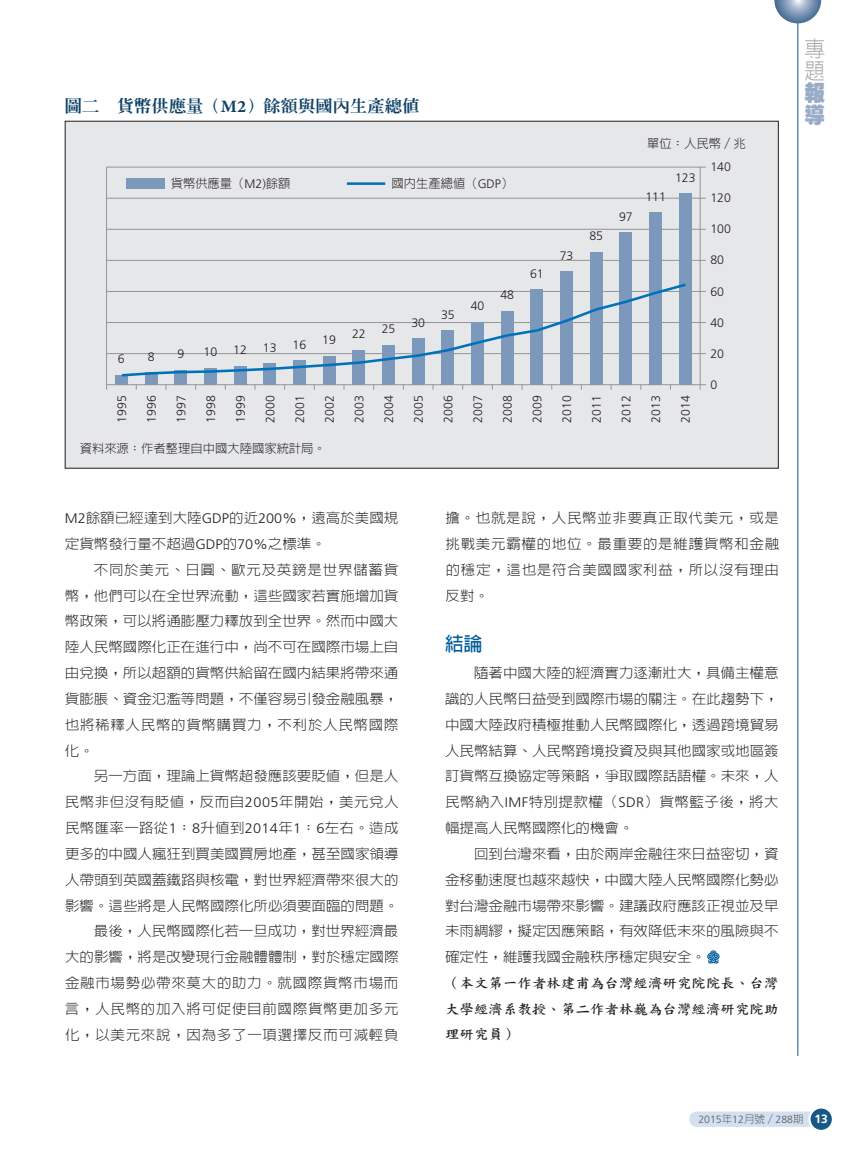
<style>
.page{position:relative;width:851px;height:1149px;background:#fff}
.page>*{position:absolute;margin:0;border:0;box-sizing:border-box;transform-origin:0 0}
.t1{font:300 21.75px/21.8px "AR Hei B5";color:#a8a9ad;scale:.95 1}
.t2{font:900 21.75px/21.8px "AR Hei B5";color:#99abc6;scale:.95 1}
.t3{font:700 19.5px "AR Hei B5";color:#005d9c;scale:.95 1}
.t4{font:800 16.5px "AR Ming B5";color:#0e4168;scale:1.05 1}
.t5{font:300 13.8px/25.8px "AR Hei B5";color:#231f20;text-align:justify;scale:1.05 1}
.t6{font:13.8px/25.8px "DF Kai Shu Std W7";color:#231f20;text-align:justify;scale:1.05 1}
.t7{font:300 12.3px "Frutiger";color:#231f20}
.t8{font:300 12.3px "AR Hei B5";color:#231f20}
.t9{font:300 10.5px "Frutiger";color:#57585a}
.s1{font-family:"Minion Pro";font-weight:700;font-size:17.4px}
.s2{font-family:"Frutiger"}
.s3{font-family:"AR Hei B5"}
.s4{font-weight:700;font-size:12px;color:#fff}
</style>
<div class="page">
<div style="left:689px;top:1111px;width:132px;height:15px;background:#d4e0f1;border-radius:8px"></div>
<div style="left:809px;top:1107px;width:23px;height:23px;background:#175887;border-radius:50%"></div>
<div style="left:808px;top:1106px;width:25px;height:25px;border:2px solid #fff;border-radius:50%"></div>
<hr style="left:797px;top:0;width:1px;height:1055px;background:#175887">
<svg style="left:774px;top:0;width:47px;height:23px"></svg>
<div style="left:65px;top:121px;width:713px;height:347px;background:#e6e7e9"></div>
<svg style="left:707px;top:950px;width:12px;height:13px"></svg>
<hr style="left:106px;top:167px;width:1px;height:222px;background:#939598">
<hr style="left:106px;top:353px;width:599px;height:1px;background:#939598">
<hr style="left:106px;top:322px;width:599px;height:1px;background:#939598">
<hr style="left:106px;top:291px;width:599px;height:1px;background:#939598">
<hr style="left:106px;top:260px;width:599px;height:1px;background:#939598">
<hr style="left:106px;top:229px;width:599px;height:1px;background:#939598">
<hr style="left:106px;top:198px;width:599px;height:1px;background:#939598">
<hr style="left:106px;top:167px;width:599px;height:1px;background:#939598">
<div style="left:115px;top:375px;width:13px;height:9px;background:#7c98bb"></div>
<div style="left:145px;top:372px;width:12px;height:12px;background:#7c98bb"></div>
<div style="left:174px;top:370px;width:13px;height:14px;background:#7c98bb"></div>
<div style="left:204px;top:368px;width:13px;height:16px;background:#7c98bb"></div>
<div style="left:234px;top:365px;width:12px;height:19px;background:#7c98bb"></div>
<div style="left:263px;top:363px;width:13px;height:21px;background:#7c98bb"></div>
<div style="left:293px;top:360px;width:13px;height:24px;background:#7c98bb"></div>
<div style="left:323px;top:356px;width:12px;height:28px;background:#7c98bb"></div>
<div style="left:352px;top:350px;width:13px;height:34px;background:#7c98bb"></div>
<div style="left:382px;top:345px;width:13px;height:39px;background:#7c98bb"></div>
<div style="left:412px;top:338px;width:12px;height:46px;background:#7c98bb"></div>
<div style="left:441px;top:330px;width:13px;height:54px;background:#7c98bb"></div>
<div style="left:471px;top:322px;width:13px;height:62px;background:#7c98bb"></div>
<div style="left:501px;top:311px;width:12px;height:73px;background:#7c98bb"></div>
<div style="left:530px;top:289px;width:13px;height:95px;background:#7c98bb"></div>
<div style="left:560px;top:271px;width:13px;height:113px;background:#7c98bb"></div>
<div style="left:589px;top:252px;width:13px;height:132px;background:#7c98bb"></div>
<div style="left:619px;top:232px;width:13px;height:152px;background:#7c98bb"></div>
<div style="left:649px;top:212px;width:13px;height:172px;background:#7c98bb"></div>
<div style="left:678px;top:193px;width:13px;height:191px;background:#7c98bb"></div>
<hr style="left:699px;top:167px;width:1px;height:222px;background:#939598">
<hr style="left:106px;top:384px;width:599px;height:1px;background:#939598">
<svg style="left:119px;top:281px;width:567px;height:97px"></svg>
<div style="left:126px;top:178px;width:38px;height:11px;background:#7c98bb"></div>
<hr style="left:347px;top:182px;width:38px;height:3px;background:#0072bc">
<p class="t4" style="left:65px;top:98px;width:339px">圖二 貨幣供應量（<span class="s1">M2</span>）餘額與國內生產總值</p>
<p class="t8" style="left:171px;top:177px;width:121px">貨幣供應量（<span class="s2">M2)</span>餘額</p>
<p class="t8" style="left:391px;top:177px;width:123px">國內生產總值（<span class="s2">GDP</span>）</p>
<p class="t7" style="left:118px;top:352px;width:8px">6</p>
<p class="t7" style="left:115px;top:422px;width:29px;rotate:-90deg">1995</p>
<p class="t7" style="left:148px;top:349px;width:8px">8</p>
<p class="t7" style="left:144px;top:422px;width:29px;rotate:-90deg">1996</p>
<p class="t7" style="left:177px;top:347px;width:8px">9</p>
<p class="t7" style="left:174px;top:422px;width:29px;rotate:-90deg">1997</p>
<p class="t7" style="left:203px;top:345px;width:15px">10</p>
<p class="t7" style="left:204px;top:422px;width:29px;rotate:-90deg">1998</p>
<p class="t7" style="left:233px;top:342px;width:15px">12</p>
<p class="t7" style="left:233px;top:422px;width:29px;rotate:-90deg">1999</p>
<p class="t7" style="left:263px;top:341px;width:15px">13</p>
<p class="t7" style="left:263px;top:422px;width:29px;rotate:-90deg">2000</p>
<p class="t7" style="left:292px;top:338px;width:15px">16</p>
<p class="t7" style="left:322px;top:333px;width:15px">19</p>
<p class="t7" style="left:293px;top:422px;width:29px;rotate:-90deg">2001</p>
<p class="t7" style="left:322px;top:422px;width:29px;rotate:-90deg">2002</p>
<p class="t8" style="left:80px;top:442px;width:247px">資料來源：作者整理自中國大陸國家統計局。</p>
<p class="t7" style="left:352px;top:327px;width:15px">22</p>
<p class="t7" style="left:352px;top:422px;width:29px;rotate:-90deg">2003</p>
<p class="t7" style="left:381px;top:322px;width:15px">25</p>
<p class="t7" style="left:411px;top:316px;width:15px">30</p>
<p class="t7" style="left:441px;top:308px;width:15px">35</p>
<p class="t7" style="left:470px;top:299px;width:15px">40</p>
<p class="t7" style="left:500px;top:288px;width:15px">48</p>
<p class="t7" style="left:530px;top:267px;width:15px">61</p>
<p class="t7" style="left:382px;top:422px;width:29px;rotate:-90deg">2004</p>
<p class="t7" style="left:411px;top:422px;width:29px;rotate:-90deg">2005</p>
<p class="t7" style="left:441px;top:422px;width:29px;rotate:-90deg">2006</p>
<p class="t7" style="left:471px;top:422px;width:29px;rotate:-90deg">2007</p>
<p class="t7" style="left:500px;top:422px;width:29px;rotate:-90deg">2008</p>
<p class="t7" style="left:530px;top:422px;width:29px;rotate:-90deg">2009</p>
<p class="t7" style="left:559px;top:249px;width:15px">73</p>
<p class="t7" style="left:560px;top:422px;width:29px;rotate:-90deg">2010</p>
<p class="t7" style="left:589px;top:228px;width:15px">85</p>
<p class="t7" style="left:589px;top:422px;width:29px;rotate:-90deg">2011</p>
<p class="t7" style="left:619px;top:210px;width:15px">97</p>
<p class="t7" style="left:619px;top:422px;width:29px;rotate:-90deg">2012</p>
<p class="t8" style="left:647px;top:137px;width:100px">單位：人民幣／兆</p>
<p class="t7" style="left:645px;top:189px;width:22px">111</p>
<p class="t7" style="left:675px;top:170px;width:22px">123</p>
<p class="t7" style="left:649px;top:422px;width:29px;rotate:-90deg">2013</p>
<p class="t7" style="left:678px;top:422px;width:29px;rotate:-90deg">2014</p>
<p class="t7" style="left:710px;top:160px;width:22px">140</p>
<p class="t7" style="left:710px;top:191px;width:22px">120</p>
<p class="t7" style="left:710px;top:222px;width:22px">100</p>
<p class="t7" style="left:710px;top:253px;width:15px">80</p>
<p class="t7" style="left:710px;top:284px;width:15px">60</p>
<p class="t7" style="left:710px;top:315px;width:15px">40</p>
<p class="t7" style="left:710px;top:346px;width:15px">20</p>
<p class="t7" style="left:710px;top:377px;width:8px">0</p>
<p class="t5" style="left:65px;top:505px;width:319px"><span class="s2">M2</span>餘額已經達到大陸<span class="s2">GDP</span>的近<span class="s2">200%</span>，遠高於美國規定貨幣發行量不超過<span class="s2">GDP</span>的<span class="s2">70%</span>之標準。</p>
<p class="t5" style="left:65px;top:556px;width:319px;text-indent:29px">不同於美元、日圓、歐元及英鎊是世界儲蓄貨幣，他們可以在全世界流動，這些國家若實施增加貨幣政策，可以將通膨壓力釋放到全世界。然而中國大陸人民幣國際化正在進行中，尚不可在國際市場上自由兌換，所以超額的貨幣供給留在國內結果將帶來通貨膨脹、資金氾濫等問題，不僅容易引發金融風暴，也將稀釋人民幣的貨幣購買力，不利於人民幣國際化。</p>
<p class="t5" style="left:65px;top:763px;width:319px;text-align:right">另一方面，理論上貨幣超發應該要貶值，但是人<br>民幣非但沒有貶值，反而自<span class="s2">2005</span>年開始，美元兌人民幣匯率一路從<span class="s2">1</span>：<span class="s2">8</span>升值到<span class="s2">2014</span>年<span class="s2">1</span>：<span class="s2">6</span>左右。造成更多的中國人瘋狂到買美國買房地產，甚至國家領導人帶頭到英國蓋鐵路與核電，對世界經濟帶來很大的影響。這些將是人民幣國際化所必須要面臨的問題。最後，人民幣國際化若一旦成功，對世界經濟最<br>大的影響，將是改變現行金融體體制，對於穩定國際金融市場勢必帶來莫大的助力。就國際貨幣市場而言，人民幣的加入將可促使目前國際貨幣更加多元化，以美元來說，因為多了一項選擇反而可減輕負</p>
<p class="t5" style="left:445px;top:505px;width:319px">擔。也就是說，人民幣並非要真正取代美元，或是挑戰美元霸權的地位。最重要的是維護貨幣和金融的穩定，這也是符合美國國家利益，所以沒有理由反對。</p>
<h2 class="t3" style="left:445px;top:634px;width:41px">結論</h2>
<p class="t5" style="left:445px;top:659px;width:319px;text-indent:29px">隨著中國大陸的經濟實力逐漸壯大，具備主權意識的人民幣日益受到國際市場的關注。在此趨勢下，中國大陸政府積極推動人民幣國際化，透過跨境貿易人民幣結算、人民幣跨境投資及與其他國家或地區簽訂貨幣互換協定等策略，爭取國際話語權。未來，人民幣納入<span class="s2">IMF</span>特別提款權（<span class="s2">SDR</span>）貨幣籃子後，將大幅提高人民幣國際化的機會。</p>
<p class="t5" style="left:445px;top:840px;width:319px;text-indent:29px">回到台灣來看，由於兩岸金融往來日益密切，資金移動速度也越來越快，中國大陸人民幣國際化勢必對台灣金融市場帶來影響。建議政府應該正視並及早未雨綢繆，擬定因應策略，有效降低未來的風險與不確定性，維護我國金融秩序穩定與安全。</p>
<p class="t6" style="left:445px;top:969px;width:319px">（本文第一作者林建甫為台灣經濟研究院院長、台灣大學經濟系教授、第二作者林巍為台灣經濟研究院助理研究員）</p>
<h1 class="t1" style="left:804px;top:38px;width:23px">專題</h1>
<h1 class="t2" style="left:804px;top:82px;width:23px">報導</h1>
<p class="t9" style="left:698px;top:1113px;width:131px">2015<span class="s3">年</span>12<span class="s3">月號／</span>288<span class="s3">期</span> <span class="s4">13</span></p>
</div>
